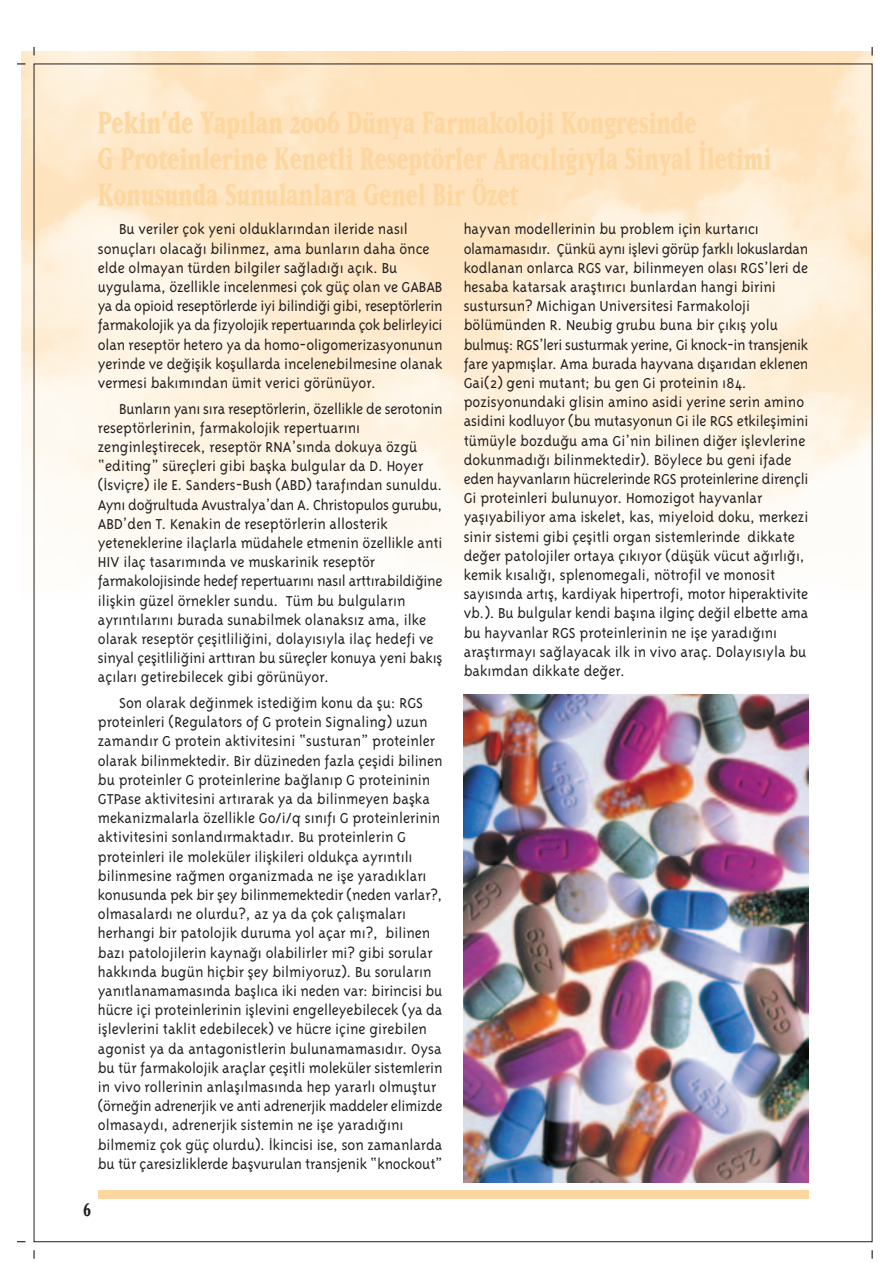
<style>
.page{position:relative;width:893px;height:1263px;background:#fff}
.page>*{position:absolute;margin:0;border:0;box-sizing:border-box;transform-origin:0 0}
.t1{font:800 36px/36px "Matrix Trk";color:#fed7a0;scale:.7 1}
.t2{font:800 21px "Matrix Trk";color:#231f20;scale:.7 1}
.t3{font:300 16.5px/19.2px "Triplex";color:#231f20}
</style>
<div class="page">
<img style="left:21px;top:51px;width:851px;height:560px">
<div style="left:98px;top:1191px;width:710px;height:8px;background:#fed7a0"></div>
<img style="left:463px;top:695px;width:345px;height:487px">
<h1 class="t1" style="left:98px;top:104px;width:964px">Pekin’de Yap›lan 2006 Dünya Farmakoloji Kongresinde<br>G Proteinlerine Kenetli Reseptörler Arac›l›¤›yla Sinyal ‹letimi<br>Konusunda Sunulanlara Genel Bir Özet</h1>
<p class="t3" style="left:98px;top:221px;width:346px;text-indent:21px">Bu veriler çok yeni olduklar›ndan ileride nas›l sonuçlar› olaca¤› bilinmez, ama bunlar›n daha önce elde olmayan türden bilgiler sa¤lad›¤› aç›k. Bu uygulama, özellikle incelenmesi çok güç olan ve GABAB ya da opioid reseptörlerde iyi bilindi¤i gibi, reseptörlerin farmakolojik ya da fizyolojik repertuar›nda çok belirleyici olan reseptör hetero ya da homo-oligomerizasyonunun yerinde ve de¤iflik koflullarda incelenebilmesine olanak vermesi bak›m›ndan ümit verici görünüyor.</p>
<p class="t3" style="left:98px;top:400px;width:346px;text-indent:21px">Bunlar›n yan› s›ra reseptörlerin, özellikle de serotonin reseptörlerinin, farmakolojik repertuar›n› zenginlefltirecek, reseptör RNA’s›nda dokuya özgü “editing” süreçleri gibi baflka bulgular da D. Hoyer (‹sviçre) ile E. Sanders-Bush (ABD) taraf›ndan sunuldu.<br>Ayn› do¤rultuda Avustralya’dan A. Christopulos gurubu, ABD’den T. Kenakin de reseptörlerin allosterik yeteneklerine ilaçlarla müdahele etmenin özellikle anti HIV ilaç tasar›m›nda ve muskarinik reseptör farmakolojisinde hedef repertuar›n› nas›l artt›rabildi¤ine iliflkin güzel örnekler sundu. Tüm bu bulgular›n ayr›nt›lar›n› burada sunabilmek olanaks›z ama, ilke olarak reseptör çeflitlili¤ini, dolay›s›yla ilaç hedefi ve sinyal çeflitlili¤ini artt›ran bu süreçler konuya yeni bak›fl aç›lar› getirebilecek gibi görünüyor.</p>
<p class="t3" style="left:98px;top:695px;width:346px;text-indent:21px">Son olarak de¤inmek istedi¤im konu da flu: RGS proteinleri (Regulators of G protein Signaling) uzun zamand›r G protein aktivitesini “susturan” proteinler olarak bilinmektedir. Bir düzineden fazla çeflidi bilinen bu proteinler G proteinlerine ba¤lan›p G proteininin GTPase aktivitesini art›rarak ya da bilinmeyen baflka mekanizmalarla özellikle Go/i/q s›n›f› G proteinlerinin aktivitesini sonland›rmaktad›r. Bu proteinlerin G proteinleri ile moleküler iliflkileri oldukça ayr›nt›l› bilinmesine ra¤men organizmada ne ifle yarad›klar› konusunda pek bir fley bilinmemektedir (neden varlar?, olmasalard› ne olurdu?, az ya da çok çal›flmalar› herhangi bir patolojik duruma yol açar m›?, bilinen baz› patolojilerin kayna¤› olabilirler mi? gibi sorular hakk›nda bugün hiçbir fley bilmiyoruz). Bu sorular›n yan›tlanamamas›nda bafll›ca iki neden var: birincisi bu hücre içi proteinlerinin ifllevini engelleyebilecek (ya da ifllevlerini taklit edebilecek) ve hücre içine girebilen agonist ya da antagonistlerin bulunamamas›d›r. Oysa bu tür farmakolojik araçlar çeflitli moleküler sistemlerin in vivo rollerinin anlafl›lmas›nda hep yararl› olmufltur (örne¤in adrenerjik ve anti adrenerjik maddeler elimizde olmasayd›, adrenerjik sistemin ne ifle yarad›¤›n› bilmemiz çok güç olurdu). ‹kincisi ise, son zamanlarda bu tür çaresizliklerde baflvurulan transjenik “knockout”</p>
<p class="t2" style="left:83px;top:1199px;width:12px">6</p>
<p class="t3" style="left:463px;top:221px;width:346px">hayvan modellerinin bu problem için kurtar›c› olamamas›d›r. Çünkü ayn› ifllevi görüp farkl› lokuslardan kodlanan onlarca RGS var, bilinmeyen olas› RGS’leri de hesaba katarsak araflt›r›c› bunlardan hangi birini sustursun? Michigan Universitesi Farmakoloji bölümünden R. Neubig grubu buna bir ç›k›fl yolu bulmufl: RGS’leri susturmak yerine, Gi knock-in transjenik fare yapm›fllar. Ama burada hayvana d›flar›dan eklenen Gai(2) geni mutant; bu gen Gi proteinin 184. pozisyonundaki glisin amino asidi yerine serin amino asidini kodluyor (bu mutasyonun Gi ile RGS etkileflimini tümüyle bozdu¤u ama Gi’nin bilinen di¤er ifllevlerine dokunmad›¤› bilinmektedir). Böylece bu geni ifade eden hayvanlar›n hücrelerinde RGS proteinlerine dirençli Gi proteinleri bulunuyor. Homozigot hayvanlar yafl›yabiliyor ama iskelet, kas, miyeloid doku, merkezi sinir sistemi gibi çeflitli organ sistemlerinde dikkate de¤er patolojiler ortaya ç›k›yor (düflük vücut a¤›rl›¤›, kemik k›sal›¤›, splenomegali, nötrofil ve monosit say›s›nda art›fl, kardiyak hipertrofi, motor hiperaktivite vb.). Bu bulgular kendi bafl›na ilginç de¤il elbette ama bu hayvanlar RGS proteinlerinin ne ifle yarad›¤›n› araflt›rmay› sa¤layacak ilk in vivo araç. Dolay›s›yla bu bak›mdan dikkate de¤er.</p>
</div>
